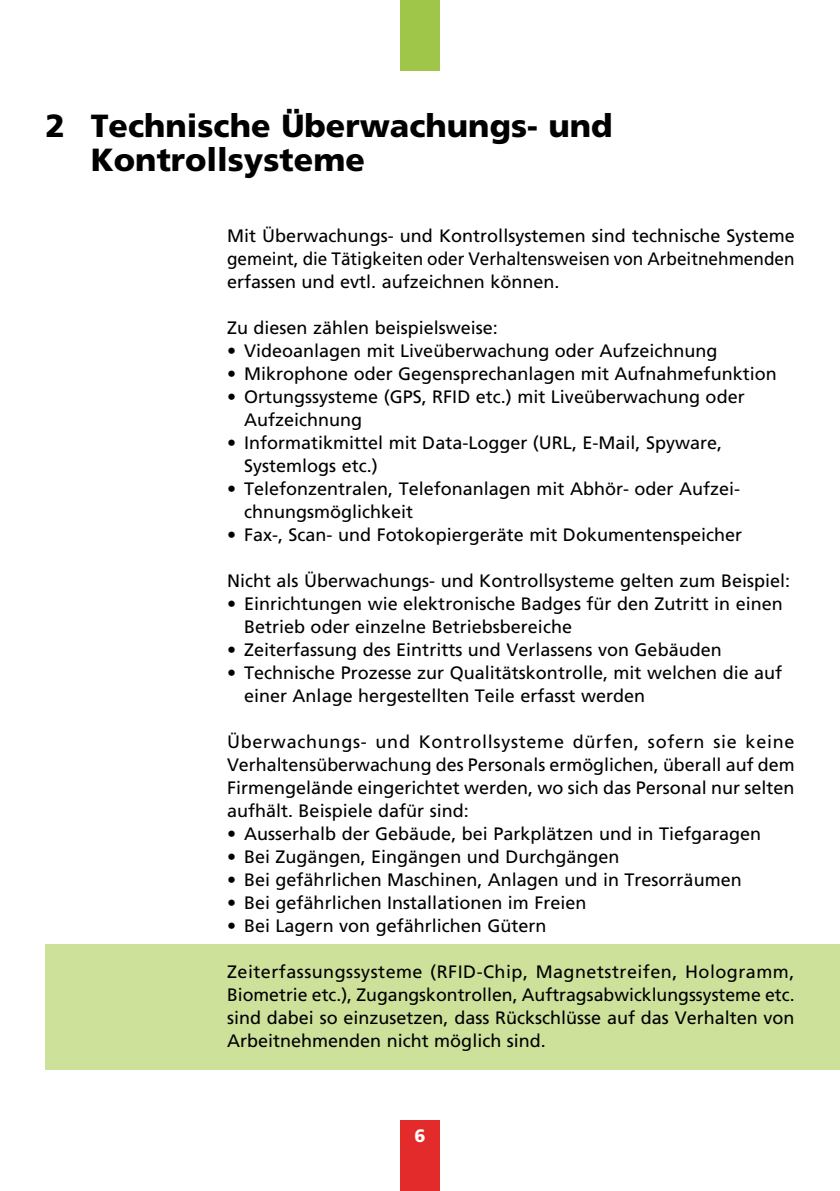
<style>
.page{position:relative;width:840px;height:1191px;background:#fff}
.page>*{position:absolute;margin:0;border:0;box-sizing:border-box;transform-origin:0 0}
.t1{font:900 32px/34px "Frutiger LT Std";color:#000}
.t2{font:18px/23px "Frutiger LT Std";color:#000}
.t3{font:900 18px "Frutiger LT Std";color:#fff}
</style>
<div class="page">
<div style="left:400px;top:0;width:39px;height:71px;background:#9fc649"></div>
<div style="left:400px;top:1120px;width:39px;height:71px;background:#e42b2b"></div>
<div style="left:45px;top:944px;width:794px;height:125px;background:#cee19b"></div>
<h1 class="t1" style="left:91px;top:110px;width:523px;text-indent:-45px">2 Technische Überwachungs- und<br>Kontrollsysteme</h1>
<p class="t2" style="left:227px;top:225px;width:569px;text-align:justify">Mit Überwachungs- und Kontrollsystemen sind technische Systeme gemeint, die Tätigkeiten oder Verhaltensweisen von Arbeitnehmenden erfassen und evtl. aufzeichnen können.</p>
<p class="t2" style="left:227px;top:317px;width:272px">Zu diesen zählen beispielsweise:</p>
<p class="t2" style="left:227px;top:340px;width:492px">• Videoanlagen mit Liveüberwachung oder Aufzeichnung</p>
<p class="t2" style="left:227px;top:363px;width:551px">• Mikrophone oder Gegensprechanlagen mit Aufnahmefunktion</p>
<p class="t2" style="left:244px;top:386px;width:502px;text-indent:-17px">• Ortungssysteme (GPS, RFID etc.) mit Liveüberwachung oder<br>Aufzeichnung</p>
<p class="t2" style="left:244px;top:432px;width:479px;text-indent:-17px">• Informatikmittel mit Data-Logger (URL, E-Mail, Spyware,<br>Systemlogs etc.)</p>
<p class="t2" style="left:244px;top:478px;width:497px;text-indent:-17px">• Telefonzentralen, Telefonanlagen mit Abhör- oder Aufzei&shy;chnungs möglichkeit</p>
<p class="t2" style="left:227px;top:524px;width:516px">• Fax-, Scan- und Fotokopiergeräte mit Dokumentenspeicher</p>
<p class="t2" style="left:227px;top:570px;width:564px">Nicht als Überwachungs- und Kontrollsysteme gelten zum Beispiel:</p>
<p class="t2" style="left:244px;top:593px;width:540px;text-indent:-17px">• Einrichtungen wie elektronische Badges für den Zutritt in einen<br>Betrieb oder einzelne Betriebsbereiche</p>
<p class="t2" style="left:227px;top:639px;width:496px">• Zeiterfassung des Eintritts und Verlassens von Gebäuden</p>
<p class="t2" style="left:244px;top:662px;width:539px;text-indent:-17px">• Technische Prozesse zur Qualitätskontrolle, mit welchen die auf einer Anlage hergestellten Teile erfasst werden</p>
<p class="t2" style="left:227px;top:731px;width:568px;text-align:justify">Überwachungs- und Kontrollsysteme dürfen, sofern sie keine Verhaltensüberwachung des Personals ermöglichen, überall auf dem Firmengelände eingerichtet werden, wo sich das Personal nur selten aufhält. Beispiele dafür sind:</p>
<p class="t2" style="left:227px;top:823px;width:535px">• Ausserhalb der Gebäude, bei Parkplätzen und in Tiefgaragen</p>
<p class="t2" style="left:227px;top:846px;width:394px">• Bei Zugängen, Eingängen und Durchgängen</p>
<p class="t2" style="left:227px;top:869px;width:516px">• Bei gefährlichen Maschinen, Anlagen und in Tresorräumen</p>
<p class="t2" style="left:227px;top:892px;width:361px">• Bei gefährlichen Installationen im Freien</p>
<p class="t2" style="left:227px;top:915px;width:321px">• Bei Lagern von gefährlichen Gütern</p>
<p class="t2" style="left:227px;top:961px;width:568px;text-align:justify">Zeiterfassungssysteme (RFID-Chip, Magnetstreifen, Hologramm, Biometrie etc.), Zugangskontrollen, Auftragsabwicklungssysteme etc. sind dabei so einzusetzen, dass Rückschlüsse auf das Verhalten von Arbeitnehmenden nicht möglich sind.</p>
<p class="t3" style="left:414px;top:1125px;width:13px">6</p>
</div>
